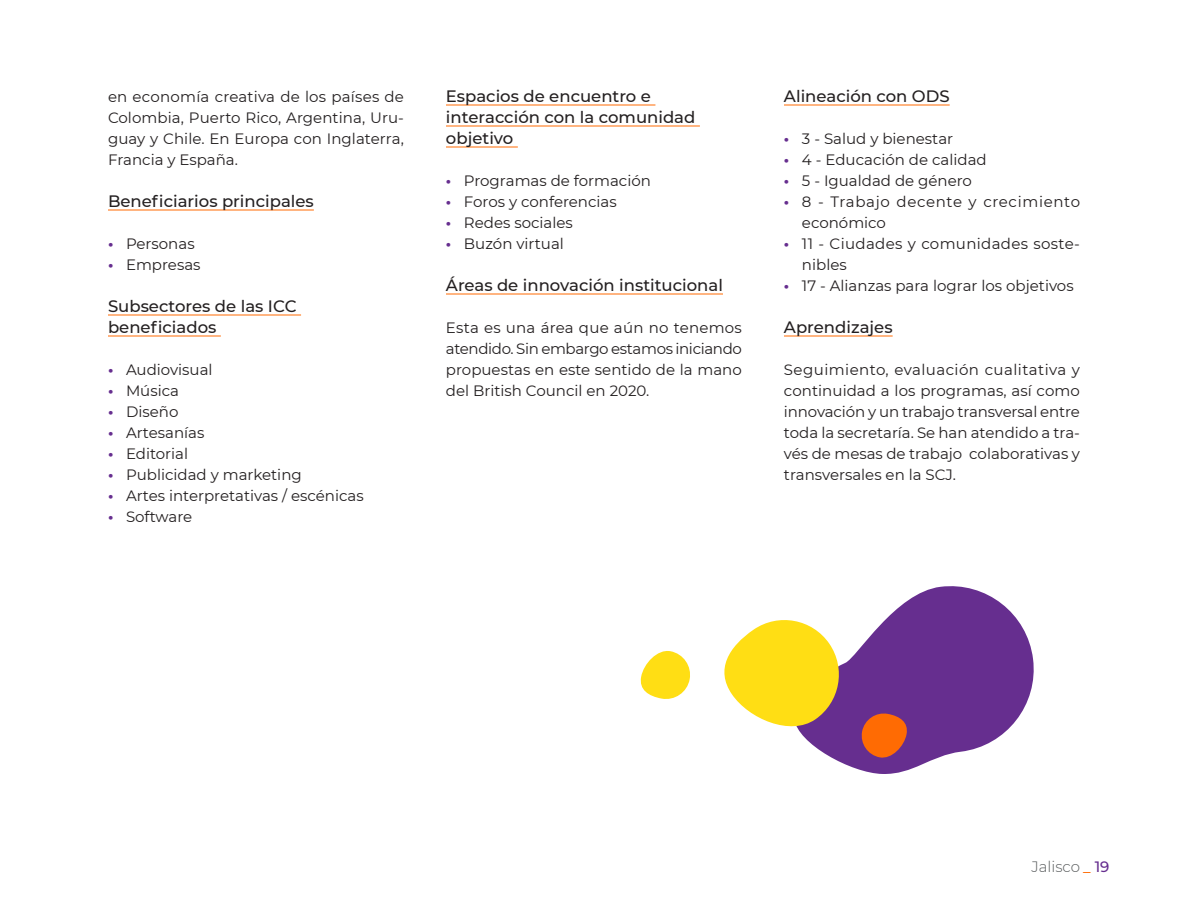
<style>
.page{position:relative;width:1188px;height:918px;background:#fff}
.page>*{position:absolute;margin:0;border:0;box-sizing:border-box;transform-origin:0 0}
.Destacado4_subrayado{font:500 16.5px/21px "Montserrat";color:#231f20}
.Cuerpo_de_texto{font:15px/21px "Montserrat";color:#231f20;text-align:justify}
.Cuerpo_de_texto-2{font:15px/21px "Montserrat";letter-spacing:.04em;color:#231f20}
.Cuerpo_de_texto-3{font:15px/21px "Montserrat";letter-spacing:.02em;color:#231f20}
.t1{font:300 15px "Montserrat";color:#585b5c}
.s1{font-weight:700;color:#662e8f}
.s2{font-weight:500;color:#ff6b03}
.s3{font-weight:500;color:#662e8f}
</style>
<div class="page">
<hr style="left:108px;top:210px;width:206px;height:1px;background:#ff6b03">
<hr style="left:108px;top:315px;width:193px;height:1px;background:#ff6b03">
<hr style="left:108px;top:336px;width:113px;height:1px;background:#ff6b03">
<hr style="left:446px;top:105px;width:209px;height:1px;background:#ff6b03">
<hr style="left:446px;top:126px;width:254px;height:1px;background:#ff6b03">
<hr style="left:446px;top:147px;width:72px;height:1px;background:#ff6b03">
<hr style="left:446px;top:294px;width:277px;height:1px;background:#ff6b03">
<hr style="left:784px;top:105px;width:166px;height:1px;background:#ff6b03">
<hr style="left:784px;top:336px;width:109px;height:1px;background:#ff6b03">
<svg style="left:803px;top:586px;width:231px;height:188px;fill:#662e8f"></svg>
<svg style="left:860px;top:712px;width:49px;height:48px;background:#c95533"></svg>
<svg style="left:724px;top:613px;width:122px;height:123px"></svg>
<svg style="left:640px;top:651px;width:50px;height:48px"></svg>
<p class="Cuerpo_de_texto" style="left:108px;top:86px;width:298px">en economía creativa de los países de Colombia, Puerto Rico, Argentina, Uru&shy;guay y Chile. En Europa con Inglaterra, Francia y España.</p>
<p class="Destacado4_subrayado" style="left:108px;top:190px;width:207px">Beneficiarios principales</p>
<p class="Cuerpo_de_texto" style="left:108px;top:233px;width:88px"><span class="s1">•</span> Personas</p>
<p class="Cuerpo_de_texto" style="left:108px;top:254px;width:94px"><span class="s1">•</span> Empresas</p>
<p class="Destacado4_subrayado" style="left:108px;top:295px;width:190px">Subsectores de las ICC beneficiados</p>
<p class="Cuerpo_de_texto" style="left:108px;top:359px;width:106px"><span class="s1">•</span> Audiovisual</p>
<p class="Cuerpo_de_texto" style="left:108px;top:380px;width:73px"><span class="s1">•</span> Música</p>
<p class="Cuerpo_de_texto" style="left:108px;top:401px;width:72px"><span class="s1">•</span> Diseño</p>
<p class="Cuerpo_de_texto" style="left:108px;top:422px;width:98px"><span class="s1">•</span> Artesanías</p>
<p class="Cuerpo_de_texto" style="left:108px;top:443px;width:82px"><span class="s1">•</span> Editorial</p>
<p class="Cuerpo_de_texto" style="left:108px;top:464px;width:195px"><span class="s1">•</span> Publicidad y marketing</p>
<p class="Cuerpo_de_texto" style="left:108px;top:485px;width:257px"><span class="s1">•</span> Artes interpretativas / escénicas</p>
<p class="Cuerpo_de_texto" style="left:108px;top:506px;width:86px"><span class="s1">•</span> Software</p>
<p class="Destacado4_subrayado" style="left:446px;top:85px;width:251px">Espacios de encuentro e interacción con la comunidad objetivo</p>
<p class="Cuerpo_de_texto" style="left:446px;top:170px;width:206px"><span class="s1">•</span> Programas de formación</p>
<p class="Cuerpo_de_texto" style="left:446px;top:191px;width:172px"><span class="s1">•</span> Foros y conferencias</p>
<p class="Cuerpo_de_texto" style="left:446px;top:212px;width:128px"><span class="s1">•</span> Redes sociales</p>
<p class="Cuerpo_de_texto" style="left:446px;top:233px;width:119px"><span class="s1">•</span> Buzón virtual</p>
<p class="Destacado4_subrayado" style="left:446px;top:274px;width:279px">Áreas de innovación institucional</p>
<p class="Cuerpo_de_texto" style="left:446px;top:317px;width:297px">Esta es una área que aún no tenemos atendido. Sin embargo estamos iniciando propuestas en este sentido de la mano del British Council en 2020.</p>
<p class="Destacado4_subrayado" style="left:784px;top:85px;width:167px">Alineación con ODS</p>
<p class="Cuerpo_de_texto" style="left:784px;top:128px;width:171px"><span class="s1">•</span> 3 - Salud y bienestar</p>
<p class="Cuerpo_de_texto" style="left:784px;top:149px;width:204px"><span class="s1">•</span> 4 - Educación de calidad</p>
<p class="Cuerpo_de_texto" style="left:784px;top:170px;width:190px"><span class="s1">•</span> 5 - Igualdad de género</p>
<p class="Cuerpo_de_texto-2" style="left:802px;top:191px;width:280px;text-indent:-18px"><span class="s1">•</span> 8 - Trabajo decente y crecimiento económico</p>
<p class="Cuerpo_de_texto-3" style="left:802px;top:233px;width:280px;text-indent:-18px"><span class="s1">•</span> 11 - Ciudades y comunidades soste&shy;nibles</p>
<p class="Cuerpo_de_texto" style="left:784px;top:275px;width:291px"><span class="s1">•</span> 17 - Alianzas para lograr los objetivos</p>
<p class="Destacado4_subrayado" style="left:784px;top:316px;width:110px">Aprendizajes</p>
<p class="Cuerpo_de_texto" style="left:784px;top:359px;width:298px">Seguimiento, evaluación cualitativa y continuidad a los programas, así como innovación y un trabajo transversal entre toda la secretaría. Se han atendido a tra&shy;vés de mesas de trabajo colaborativas y transversales en la SCJ.</p>
<p class="t1" style="left:1031px;top:857px;width:80px">Jalisco <span class="s2">_</span> <span class="s3">19</span></p>
</div>
